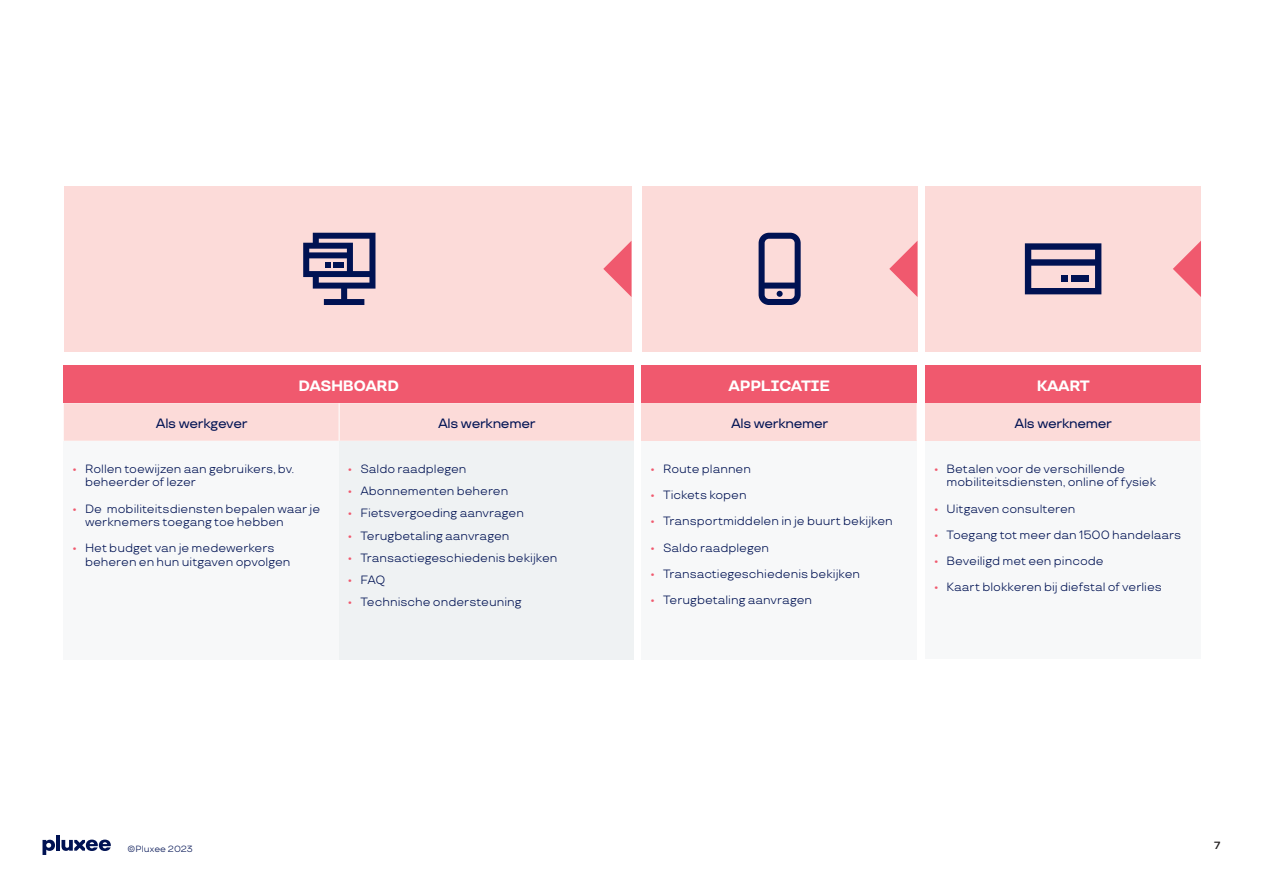
<style>
.page{position:relative;width:1263px;height:893px;background:#fff}
.page>*{position:absolute;margin:0;border:0;box-sizing:border-box;transform-origin:0 0}
.t1{font:700 15px "TT Travels";letter-spacing:-.025em;color:#fff}
.t2{font:500 13.5px "TT Travels";letter-spacing:-.025em;color:#001253}
.t3{font:12px/13.5px "TT Travels";color:#001253}
.t4{font:600 10.5px "TT Travels";color:#231f20}
.t5{font:9px "TT Travels";color:#001253}
.s1{font-weight:700;color:#f0596e}
</style>
<div class="page">
<div style="left:64px;top:186px;width:567px;height:166px;background:#fcdbd9"></div>
<div style="left:642px;top:186px;width:275px;height:166px;background:#fcdbd9"></div>
<div style="left:925px;top:186px;width:276px;height:166px;background:#fcdbd9"></div>
<svg style="left:1173px;top:241px;width:28px;height:56px"></svg>
<div style="left:64px;top:366px;width:570px;height:37px;background:#f0596e"></div>
<div style="left:64px;top:403px;width:570px;height:38px;background:#fcdbd9"></div>
<div style="left:64px;top:441px;width:275px;height:218px;background:#f7f8f9"></div>
<div style="left:339px;top:441px;width:295px;height:218px;background:#eff2f3"></div>
<hr style="left:339px;top:403px;width:1px;height:38px;background:#fff">
<div style="left:642px;top:366px;width:275px;height:37px;background:#f0596e"></div>
<div style="left:642px;top:403px;width:275px;height:38px;background:#fcdbd9"></div>
<div style="left:642px;top:441px;width:275px;height:218px;background:#f7f8f9"></div>
<div style="left:925px;top:366px;width:275px;height:37px;background:#f0596e"></div>
<div style="left:925px;top:403px;width:275px;height:38px;background:#fcdbd9"></div>
<div style="left:925px;top:441px;width:275px;height:217px;background:#f7f8f9"></div>
<svg style="left:1025px;top:243px;width:76px;height:51px"></svg>
<div style="left:1071px;top:275px;width:18px;height:7px;background:#001253"></div>
<div style="left:1061px;top:275px;width:7px;height:7px;background:#001253"></div>
<svg style="left:759px;top:233px;width:42px;height:72px"></svg>
<svg style="left:303px;top:233px;width:72px;height:72px"></svg>
<svg style="left:603px;top:241px;width:28px;height:56px"></svg>
<svg style="left:889px;top:241px;width:28px;height:56px"></svg>
<svg style="left:43px;top:840px;width:12px;height:15px"></svg>
<hr style="left:56px;top:836px;width:4px;height:15px;background:#001253">
<svg style="left:62px;top:840px;width:49px;height:11px"></svg>
<p class="t1" style="left:299px;top:377px;width:102px">DASHBOARD</p>
<p class="t2" style="left:156px;top:415px;width:93px">Als werkgever</p>
<p class="t2" style="left:438px;top:415px;width:99px">Als werknemer</p>
<p class="t3" style="left:85px;top:462px;width:210px;text-indent:-13px"><span class="s1">•</span> Rollen toewijzen aan gebruikers, bv. beheerder of lezer</p>
<p class="t3" style="left:85px;top:502px;width:237px;text-indent:-13px"><span class="s1">•</span> De mobiliteitsdiensten bepalen waar je werknemers toegang toe hebben</p>
<p class="t3" style="left:85px;top:541px;width:207px;text-indent:-13px"><span class="s1">•</span> Het budget van je medewerkers beheren en hun uitgaven opvolgen</p>
<p class="t3" style="left:348px;top:462px;width:120px"><span class="s1">•</span> Saldo raadplegen</p>
<p class="t3" style="left:348px;top:484px;width:162px"><span class="s1">•</span> Abonnementen beheren</p>
<p class="t3" style="left:348px;top:506px;width:178px"><span class="s1">•</span> Fietsvergoeding aanvragen</p>
<p class="t3" style="left:348px;top:529px;width:163px"><span class="s1">•</span> Terugbetaling aanvragen</p>
<p class="t3" style="left:348px;top:551px;width:211px"><span class="s1">•</span> Transactiegeschiedenis bekijken</p>
<p class="t3" style="left:348px;top:573px;width:39px"><span class="s1">•</span> FAQ</p>
<p class="t3" style="left:348px;top:595px;width:176px"><span class="s1">•</span> Technische ondersteuning</p>
<p class="t1" style="left:729px;top:377px;width:103px">APPLICATIE</p>
<p class="t2" style="left:731px;top:415px;width:99px">Als werknemer</p>
<p class="t3" style="left:650px;top:462px;width:102px"><span class="s1">•</span> Route plannen</p>
<p class="t3" style="left:650px;top:488px;width:98px"><span class="s1">•</span> Tickets kopen</p>
<p class="t3" style="left:650px;top:514px;width:244px"><span class="s1">•</span> Transportmiddelen in je buurt bekijken</p>
<p class="t3" style="left:650px;top:541px;width:120px"><span class="s1">•</span> Saldo raadplegen</p>
<p class="t3" style="left:650px;top:567px;width:211px"><span class="s1">•</span> Transactiegeschiedenis bekijken</p>
<p class="t3" style="left:650px;top:593px;width:163px"><span class="s1">•</span> Terugbetaling aanvragen</p>
<p class="t1" style="left:1037px;top:377px;width:55px">KAART</p>
<p class="t2" style="left:1014px;top:415px;width:99px">Als werknemer</p>
<p class="t3" style="left:946px;top:462px;width:211px;text-indent:-13px"><span class="s1">•</span> Betalen voor de verschillende mobiliteitsdiensten, online of fysiek</p>
<p class="t3" style="left:934px;top:502px;width:143px"><span class="s1">•</span> Uitgaven consulteren</p>
<p class="t3" style="left:934px;top:528px;width:249px"><span class="s1">•</span> Toegang tot meer dan 1500 handelaars</p>
<p class="t3" style="left:934px;top:554px;width:171px"><span class="s1">•</span> Beveiligd met een pincode</p>
<p class="t3" style="left:934px;top:580px;width:230px"><span class="s1">•</span> Kaart blokkeren bij diefstal of verlies</p>
<p class="t5" style="left:128px;top:843px;width:67px">©Pluxee 2023</p>
<p class="t4" style="left:1214px;top:838px;width:8px">7</p>
</div>
